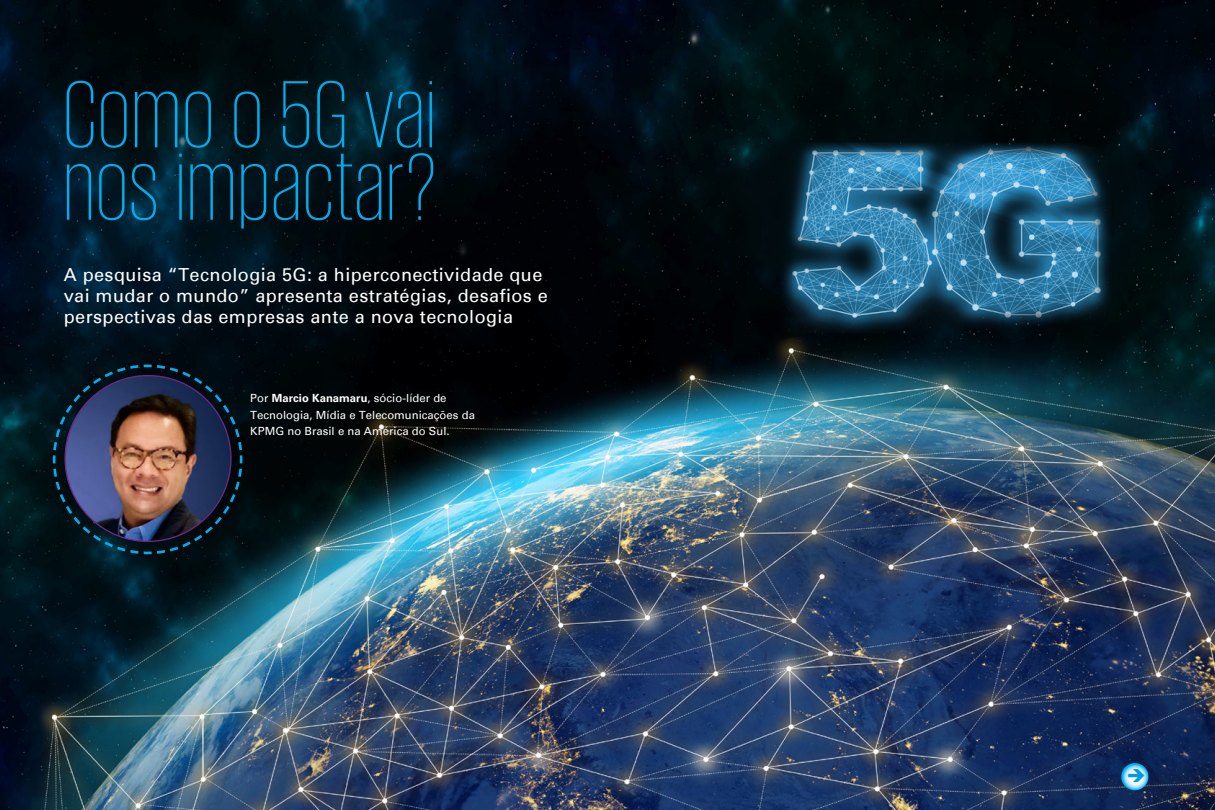
<style>
.page{position:relative;width:1215px;height:810px;background:#fff}
.page>*{position:absolute;margin:0;border:0;box-sizing:border-box;transform-origin:0 0}
.t1{font:200 97.5px "KPMG";letter-spacing:.025em;color:#00aeef}
.t2{font:18px/21px "Univers";letter-spacing:.025em;color:#fff}
.t3{font:11.25px/16.5px "Univers";letter-spacing:.005em;color:#fff}
.s1{font-weight:700}
</style>
<div class="page">
<img style="left:0;top:0;width:1215px;height:810px">
<svg style="left:1121px;top:763px;width:27px;height:27px"></svg>
<img style="left:52px;top:363px;width:192px;height:193px">
<svg style="left:1128px;top:769px;width:16px;height:13px"></svg>
<p class="t1" style="left:64px;top:68px;width:373px">Como o 5G vai</p>
<p class="t1" style="left:64px;top:141px;width:374px">nos impactar?</p>
<p class="t2" style="left:64px;top:265px;width:486px">A pesquisa “Tecnologia 5G: a hiperconectividade que vai mudar o mundo” apresenta estratégias, desafios e perspectivas das empresas ante a nova tecnologia</p>
<p class="t3" style="left:250px;top:390px;width:226px">Por <span class="s1">Marcio Kanamaru</span>, sócio-líder de<br>Tecnologia, Mídia e Telecomunicações da<br>KPMG no Brasil e na América do Sul.</p>
</div>
